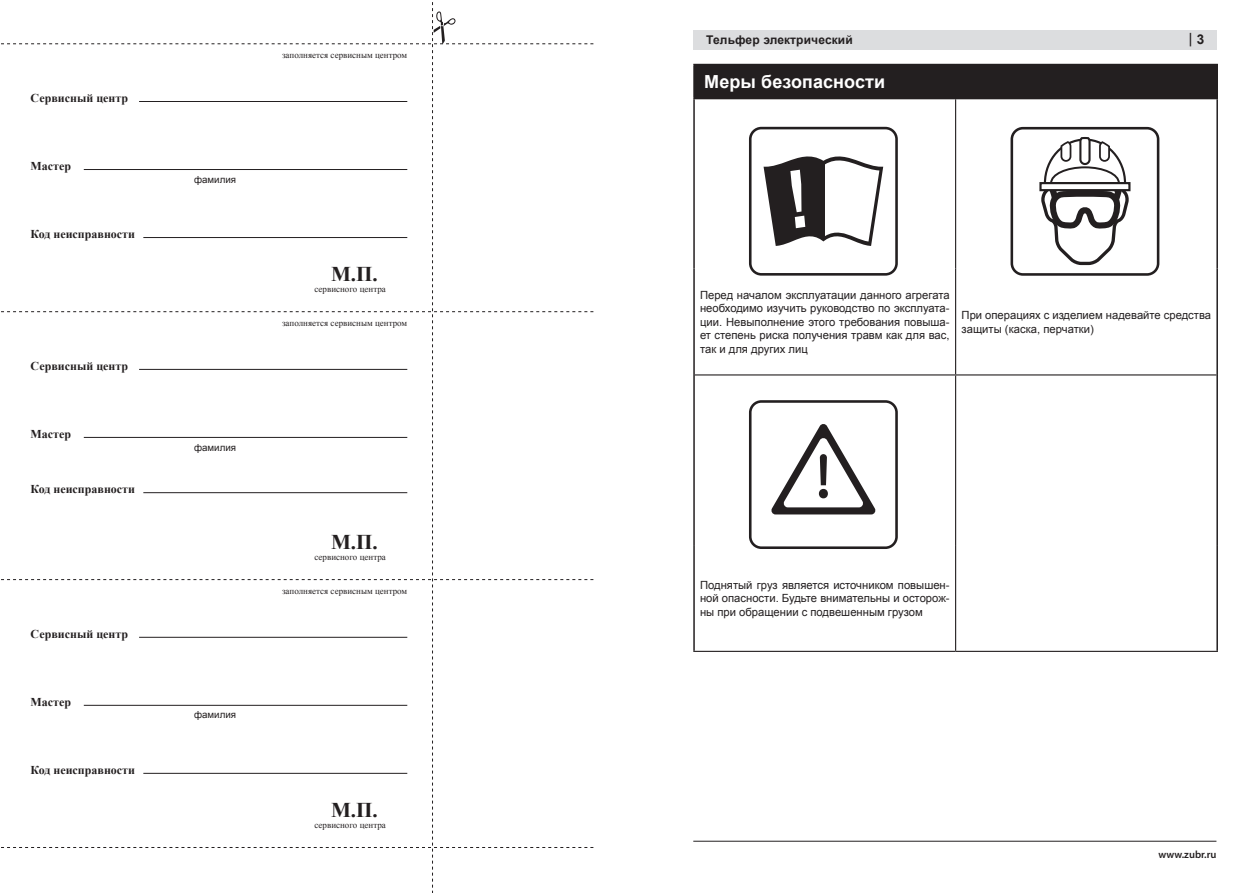
<style>
.page{position:relative;width:1259px;height:893px;background:#fff}
.page>*{position:absolute;margin:0;border:0;box-sizing:border-box;transform-origin:0 0}
.t1{font:700 21px "Times New Roman";color:#231f20}
.t2{font:700 18px "Arial";letter-spacing:.005em;color:#fff}
.t3{font:600 13.5px "Myriad Pro";color:#231f20}
.t4{font:700 12px "Times New Roman";color:#231f20}
.t5{font:700 12px "Arial";letter-spacing:.01em;color:#231f20}
.t6{font:11.25px/13.5px "Arial";color:#231f20;text-align:justify}
.t7{font:600 10.5px "Myriad Pro";color:#231f20}
.t8{font:9.75px "Arial";color:#231f20}
.t9{font:9px "Times New Roman";color:#231f20}
.s1{font-family:"Arial";font-weight:700}
</style>
<div class="page">
<svg style="left:1px;top:2px;width:592px;height:891px"></svg>
<div style="left:693px;top:30px;width:523px;height:20px;background:#dcdddf"></div>
<hr style="left:693px;top:841px;width:523px;height:1px;background:#231f20">
<div style="left:694px;top:65px;width:523px;height:34px;background:#231f20"></div>
<hr style="left:693px;top:64px;width:262px;height:1px;background:#231f20">
<hr style="left:693px;top:65px;width:2px;height:33px;background:#231f20">
<hr style="left:955px;top:64px;width:263px;height:1px;background:#231f20">
<hr style="left:1216px;top:65px;width:2px;height:33px;background:#231f20">
<hr style="left:693px;top:98px;width:262px;height:1px;background:#231f20">
<hr style="left:693px;top:99px;width:2px;height:170px;background:#231f20">
<hr style="left:955px;top:98px;width:263px;height:1px;background:#231f20">
<hr style="left:1216px;top:99px;width:2px;height:170px;background:#231f20">
<hr style="left:693px;top:269px;width:2px;height:106px;background:#231f20">
<hr style="left:1216px;top:269px;width:2px;height:106px;background:#231f20">
<hr style="left:693px;top:375px;width:2px;height:170px;background:#231f20">
<hr style="left:1216px;top:375px;width:2px;height:170px;background:#231f20">
<hr style="left:693px;top:545px;width:2px;height:106px;background:#231f20">
<hr style="left:1216px;top:545px;width:2px;height:106px;background:#231f20">
<hr style="left:955px;top:99px;width:1px;height:170px;background:#231f20">
<hr style="left:955px;top:269px;width:1px;height:105px;background:#231f20">
<hr style="left:695px;top:374px;width:260px;height:1px;background:#231f20">
<hr style="left:955px;top:374px;width:261px;height:1px;background:#231f20">
<hr style="left:955px;top:375px;width:1px;height:170px;background:#231f20">
<hr style="left:955px;top:545px;width:1px;height:106px;background:#231f20">
<hr style="left:693px;top:651px;width:262px;height:1px;background:#231f20">
<hr style="left:955px;top:651px;width:263px;height:1px;background:#231f20">
<div style="left:749px;top:127px;width:149px;height:149px;border:3px solid #231f20;border-radius:11px"></div>
<svg style="left:763px;top:156px;width:120px;height:90px"></svg>
<div style="left:1010px;top:127px;width:149px;height:149px;border:3px solid #231f20;border-radius:11px"></div>
<svg style="left:1039px;top:137px;width:92px;height:129px"></svg>
<div style="left:1039px;top:182px;width:91px;height:9px;background:#fff;border:2px solid #231f20"></div>
<svg style="left:771px;top:424px;width:105px;height:90px"></svg>
<div style="left:749px;top:400px;width:149px;height:149px;border:3px solid #231f20;border-radius:11px"></div>
<p class="t4" style="left:31px;top:90px;width:99px">Сервисный центр</p>
<p class="t4" style="left:31px;top:158px;width:42px">Мастер</p>
<p class="t4" style="left:31px;top:226px;width:106px">Код неисправности</p>
<p class="t4" style="left:31px;top:357px;width:99px">Сервисный центр</p>
<p class="t4" style="left:31px;top:425px;width:42px">Мастер</p>
<p class="t4" style="left:31px;top:481px;width:106px">Код неисправности</p>
<p class="t4" style="left:31px;top:625px;width:99px">Сервисный центр</p>
<p class="t4" style="left:31px;top:693px;width:42px">Мастер</p>
<p class="t4" style="left:31px;top:761px;width:106px">Код неисправности</p>
<p class="t8" style="left:194px;top:173px;width:44px">фамилия</p>
<p class="t8" style="left:194px;top:441px;width:44px">фамилия</p>
<p class="t8" style="left:194px;top:709px;width:44px">фамилия</p>
<p class="t9" style="left:282px;top:49px;width:127px">заполняется сервисным центром</p>
<h1 class="t1" style="left:331px;top:260px;width:48px">M.П.</h1>
<p class="t9" style="left:314px;top:283px;width:73px">сервисного центра</p>
<p class="t9" style="left:282px;top:317px;width:127px">заполняется сервисным центром</p>
<h1 class="t1" style="left:331px;top:528px;width:48px">M.П.</h1>
<p class="t9" style="left:314px;top:551px;width:73px">сервисного центра</p>
<p class="t9" style="left:282px;top:585px;width:127px">заполняется сервисным центром</p>
<h1 class="t1" style="left:331px;top:796px;width:48px">M.П.</h1>
<p class="t9" style="left:314px;top:819px;width:73px">сервисного центра</p>
<p class="t5" style="left:706px;top:32px;width:148px">Тельфер электрический</p>
<p class="t3" style="left:1189px;top:30px;width:17px">| <span class="s1">3</span></p>
<h2 class="t2" style="left:704px;top:70px;width:182px">Меры безопасности</h2>
<p class="t6" style="left:700px;top:288px;width:251px">Перед началом эксплуатации данного агрегата необходимо изучить руководство по эксплуата&shy;ции. Невыполнение этого требования повыша&shy;ет степень риска получения травм как для вас, так и для других лиц</p>
<p class="t6" style="left:961px;top:309px;width:251px">При операциях с изделием надевайте средства защиты (каска, перчатки)</p>
<p class="t6" style="left:700px;top:578px;width:251px">Поднятый груз является источником повышен&shy;ной опасности. Будьте внимательны и осторож&shy;ны при обращении с подвешенным грузом</p>
<p class="t7" style="left:1158px;top:847px;width:60px">www.zubr.ru</p>
</div>
